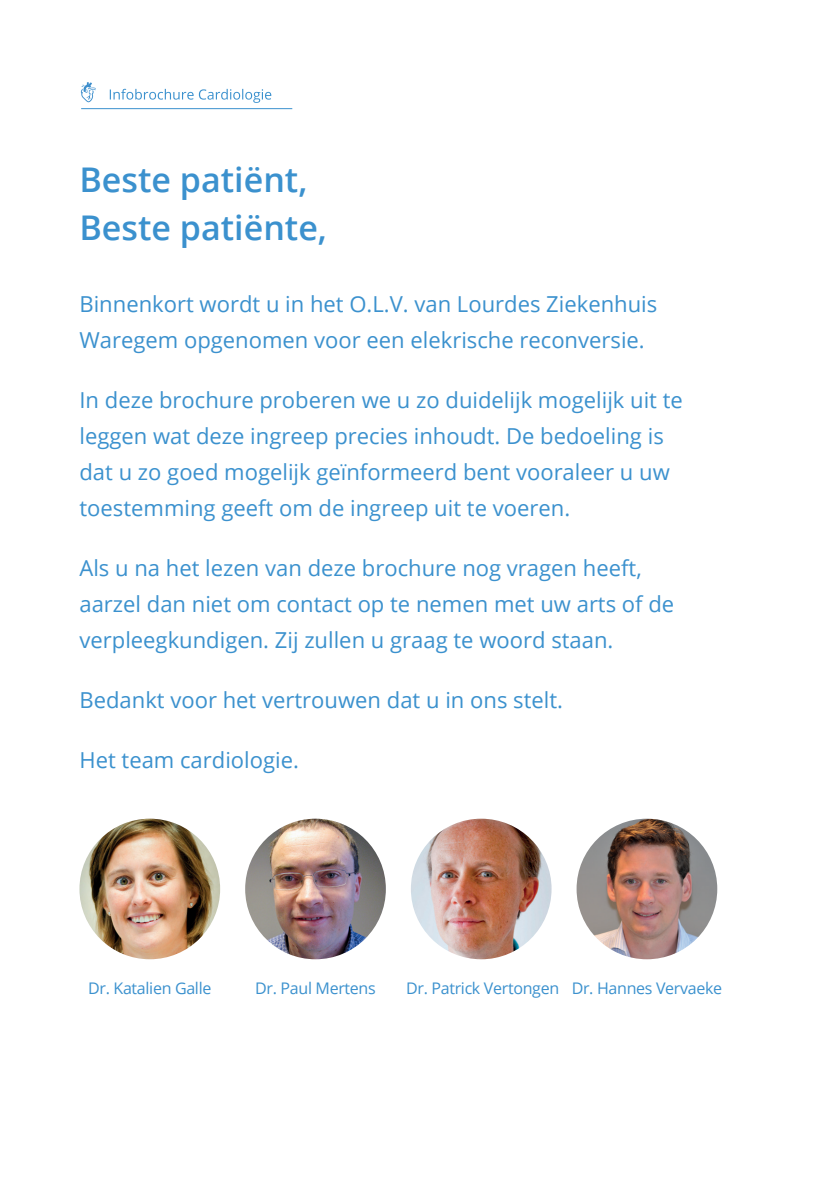
<style>
.page{position:relative;width:840px;height:1191px;background:#fff}
.page>*{position:absolute;margin:0;border:0;box-sizing:border-box;transform-origin:0 0}
.t1{font:600 34px/48px "Open Sans";color:#3b91ce}
.t2{font:22px/36px "Open Sans";color:#3b91ce}
.t3{font:16px "Open Sans";letter-spacing:-.02em;color:#3b91ce}
</style>
<div class="page">
<svg style="left:110px;top:89px;width:161px;height:14px"></svg>
<hr style="left:81px;top:108px;width:211px;height:1px;background:#3b91ce">
<svg style="left:81px;top:82px;width:15px;height:20px"></svg>
<img style="left:79px;top:818px;width:141px;height:141px;border-radius:70px">
<img style="left:245px;top:818px;width:140px;height:141px;border-radius:70px">
<img style="left:410px;top:818px;width:141px;height:141px;border-radius:70px">
<img style="left:576px;top:818px;width:140px;height:141px;border-radius:70px">
<h1 class="t1" style="left:79px;top:155px;width:249px">Beste patiënt,<br>Beste patiënte,</h1>
<p class="t2" style="left:79px;top:285px;width:579px">Binnenkort wordt u in het O.L.V. van Lourdes Ziekenhuis<br>Waregem opgenomen voor een elekrische reconversie.</p>
<p class="t2" style="left:79px;top:381px;width:604px">In deze brochure proberen we u zo duidelijk mogelijk uit te leggen wat deze ingreep precies inhoudt. De bedoeling is dat u zo goed mogelijk geïnformeerd bent vooraleer u uw toestemming geeft om de ingreep uit te voeren.</p>
<p class="t2" style="left:79px;top:549px;width:596px">Als u na het lezen van deze brochure nog vragen heeft, aarzel dan niet om contact op te nemen met uw arts of de verpleegkundigen. Zij zullen u graag te woord staan.</p>
<p class="t2" style="left:79px;top:681px;width:485px">Bedankt voor het vertrouwen dat u in ons stelt.</p>
<p class="t2" style="left:79px;top:741px;width:221px">Het team cardiologie.</p>
<p class="t3" style="left:88px;top:977px;width:125px">Dr. Katalien Galle</p>
<p class="t3" style="left:255px;top:977px;width:122px">Dr. Paul Mertens</p>
<p class="t3" style="left:406px;top:977px;width:317px">Dr. Patrick Vertongen Dr. Hannes Vervaeke</p>
</div>
